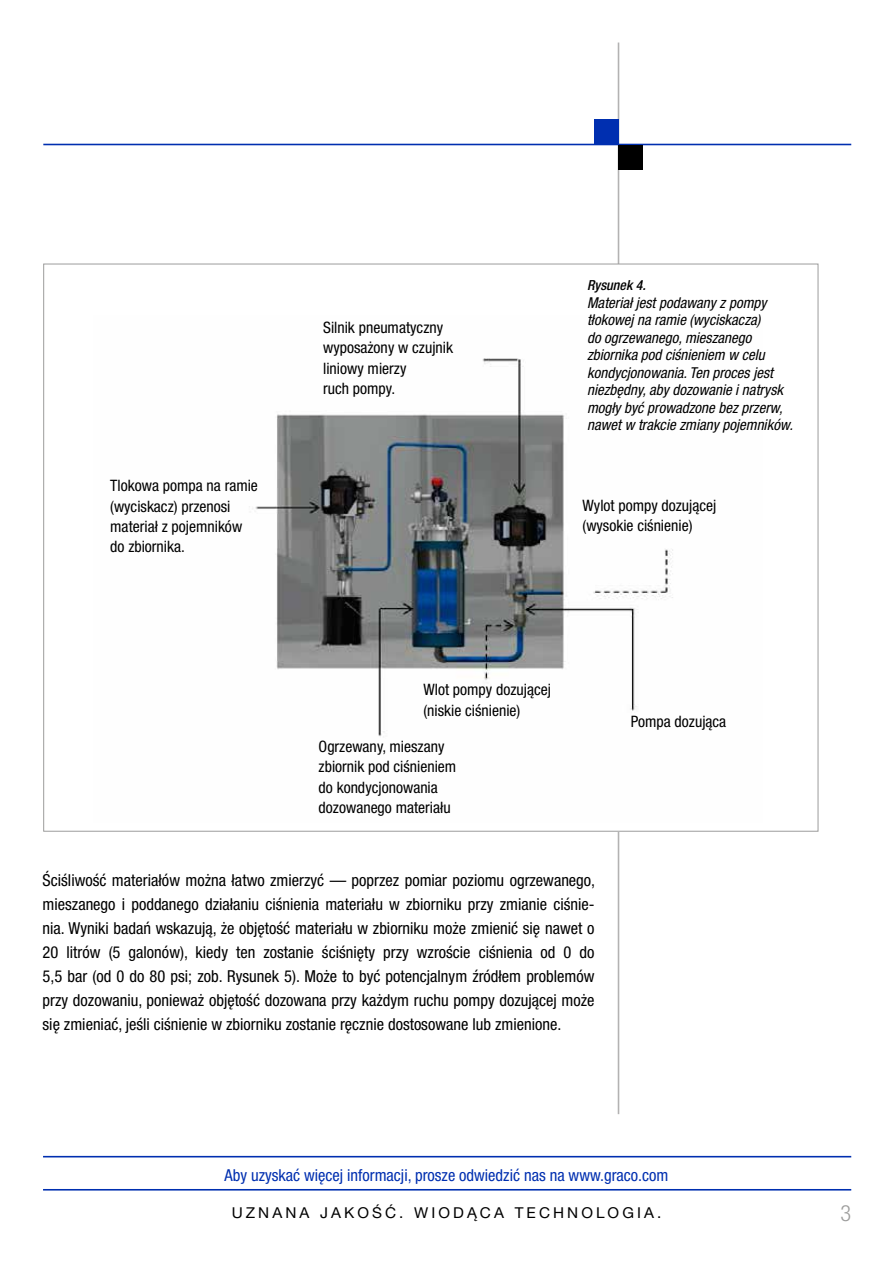
<style>
.page{position:relative;width:893px;height:1263px;background:#fff}
.page>*{position:absolute;margin:0;border:0;box-sizing:border-box;transform-origin:0 0}
.t1{font:300 condensed 22.35px "Helvetica Neue LT Std";color:#9d9d9c}
.t2{font:condensed 16.5px/24px "Helvetica Neue LTCE";color:#000;text-align:justify}
.t3{font:condensed 16.5px "Helvetica Neue LTCE";color:#002fb0}
.t4{font:condensed 15.75px/20.2px "Helvetica Neue LTCE";color:#000}
.t5{font:italic condensed 15px/17.5px "Helvetica Neue LTCE";color:#000}
.t6{font:15px "Helvetica Neue CELT";letter-spacing:.2em;color:#000}
.t7{font:italic 500 condensed 13.8px "Helvetica Neue LTCE";color:#000}
</style>
<div class="page">
<hr style="left:618px;top:43px;width:1px;height:1071px;background:#b3b2b2">
<hr style="left:43px;top:144px;width:808px;height:1px;background:#002fb0">
<div style="left:618px;top:145px;width:24px;height:25px;background:#000"></div>
<div style="left:595px;top:119px;width:24px;height:25px;background:#002fb0"></div>
<hr style="left:43px;top:1189px;width:808px;height:1px;background:#002fb0">
<hr style="left:43px;top:1156px;width:808px;height:1px;background:#002fb0">
<div style="left:44px;top:264px;width:774px;height:567px;background:#fff"></div>
<img style="left:249px;top:358px;width:424px;height:379px">
<p class="t4" style="left:110px;top:476px;width:149px">Tlokowa pompa na ramie (wyciskacz) przenosi materiał z pojemników do zbiornika.</p>
<p class="t4" style="left:323px;top:317px;width:131px">Silnik pneumatyczny wyposażony w czujnik liniowy mierzy<br>ruch pompy.</p>
<p class="t7" style="left:587px;top:277px;width:60px">Rysunek 4.</p>
<p class="t5" style="left:587px;top:294px;width:207px">Materiał jest podawany z pompy tłokowej na ramie (wyciskacza)<br>do ogrzewanego, mieszanego zbiornika pod ciśnieniem w celu kondycjonowania. Ten proces jest niezbędny, aby dozowanie i natrysk mogły być prowadzone bez przerw, nawet w trakcie zmiany pojemników.</p>
<p class="t4" style="left:583px;top:495px;width:135px">Wylot pompy dozującej (wysokie ciśnienie)</p>
<p class="t4" style="left:423px;top:680px;width:129px">Wlot pompy dozującej (niskie ciśnienie)</p>
<p class="t4" style="left:319px;top:736px;width:139px">Ogrzewany, mieszany zbiornik pod ciśnieniem do kondycjonowania dozowanego materiału</p>
<p class="t4" style="left:631px;top:711px;width:97px">Pompa dozująca</p>
<p class="t2" style="left:43px;top:868px;width:554px">Ściśliwość materiałów można łatwo zmierzyć — poprzez pomiar poziomu ogrzewanego, mieszanego i poddanego działaniu ciśnienia materiału w zbiorniku przy zmianie ciśnie&shy;nia. Wyniki badań wskazują, że objętość materiału w zbiorniku może zmienić się nawet o 20 litrów (5 galonów), kiedy ten zostanie ściśnięty przy wzroście ciśnienia od 0 do 5,5 bar (od 0 do 80 psi; zob. Rysunek 5). Może to być potencjalnym źródłem problemów przy dozowaniu, ponieważ objętość dozowana przy każdym ruchu pompy dozującej może się zmieniać, jeśli ciśnienie w zbiorniku zostanie ręcznie dostosowane lub zmienione.</p>
<p class="t3" style="left:224px;top:1165px;width:445px">Aby uzyskać więcej informacji, prosze odwiedzić nas na www.graco.com</p>
<p class="t6" style="left:232px;top:1204px;width:431px">UZNANA JAKOŚĆ. WIODĄCA TECHNOLOGIA.</p>
<h1 class="t1" style="left:840px;top:1200px;width:12px">3</h1>
</div>
